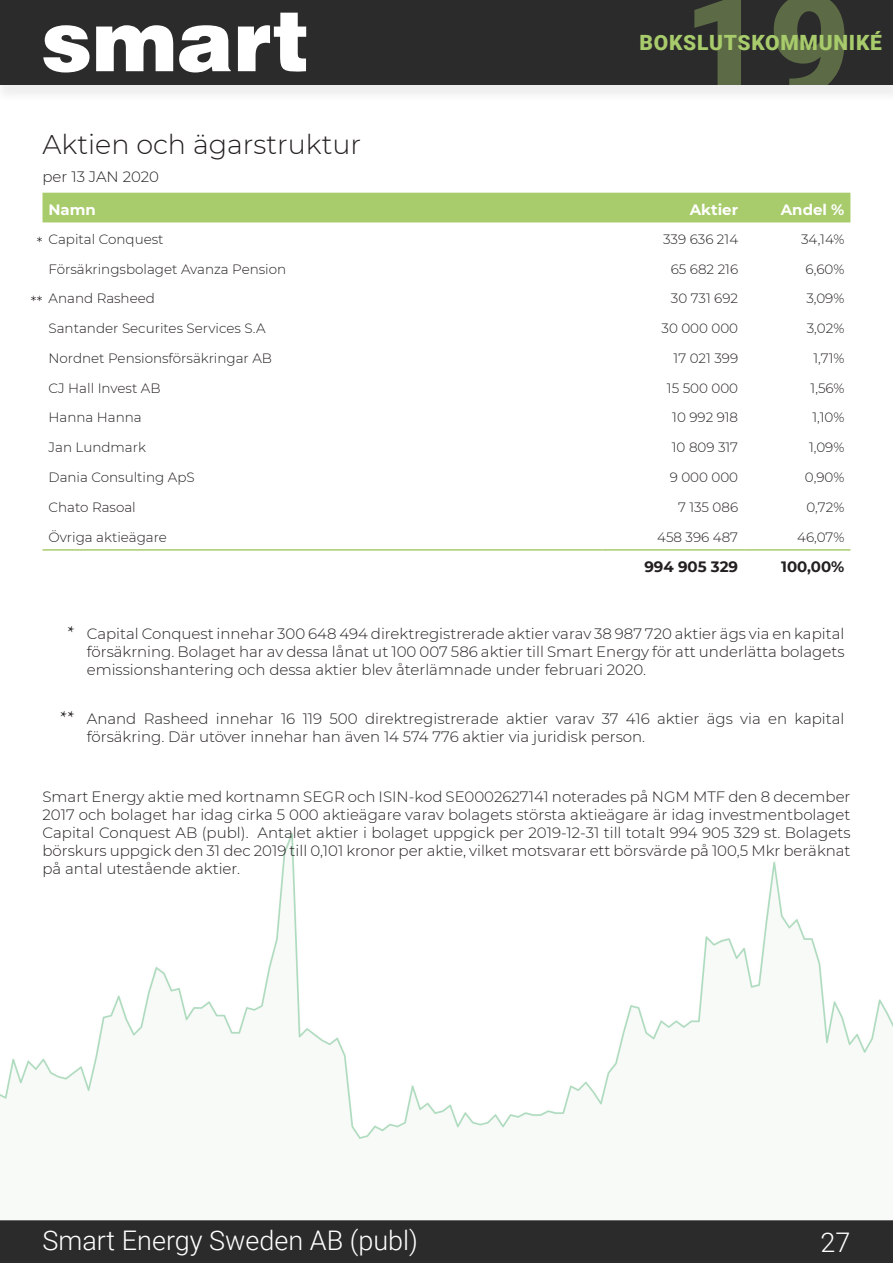
<style>
.page{position:relative;width:893px;height:1263px;background:#fff}
.page>*{position:absolute;margin:0;border:0;box-sizing:border-box;transform-origin:0 0}
.t1{font:300 27px "Roboto";color:#fff}
.t2{font:300 27px "Montserrat";color:#231f20}
.t3{font:900 21px "Roboto";letter-spacing:.035em;color:#a8cb6c}
.t4{font:18px "Minion Pro";color:#231f20}
.t5{font:300 15px/18px "Montserrat";color:#231f20;text-align:justify}
.t6{font:700 15px "Montserrat";color:#fff}
.t7{font:700 15px "Montserrat";color:#231f20}
.t8{font:300 13.5px "Montserrat";color:#231f20}
</style>
<div class="page">
<div style="left:0;top:1220px;width:893px;height:43px;background:#2b2b2b"></div>
<div style="left:0;top:0;width:893px;height:104px;background:#f5f5f5"></div>
<div style="left:0;top:0;width:893px;height:85px;background:#2b2b2b"></div>
<svg style="left:43px;top:25px;width:47px;height:47px"></svg>
<svg style="left:96px;top:25px;width:77px;height:46px"></svg>
<svg style="left:179px;top:25px;width:52px;height:47px"></svg>
<svg style="left:238px;top:13px;width:68px;height:59px"></svg>
<div style="left:43px;top:193px;width:807px;height:29px;background:#a8cb6c"></div>
<hr style="left:43px;top:549px;width:559px;height:2px;background:#a8cb6c">
<hr style="left:602px;top:549px;width:142px;height:2px;background:#a8cb6c">
<hr style="left:744px;top:549px;width:106px;height:2px;background:#a8cb6c">
<img style="left:0;top:833px;width:893px;height:306px">
<p class="t2" style="left:43px;top:126px;width:320px">Aktien och ägarstruktur</p>
<p class="t5" style="left:43px;top:167px;width:118px">per 13 JAN 2020</p>
<h2 class="t3" style="left:640px;top:28px;width:244px">BOKSLUTSKOMMUNIKÉ</h2>
<p class="t6" style="left:49px;top:199px;width:49px">Namn</p>
<p class="t6" style="left:690px;top:199px;width:50px">Aktier</p>
<p class="t6" style="left:781px;top:199px;width:65px">Andel %</p>
<p class="t8" style="left:49px;top:230px;width:117px">Capital Conquest</p>
<p class="t8" style="left:663px;top:230px;width:77px">339 636 214</p>
<p class="t8" style="left:801px;top:230px;width:45px">34,14%</p>
<p class="t8" style="left:49px;top:260px;width:239px">Försäkringsbolaget Avanza Pension</p>
<p class="t8" style="left:671px;top:260px;width:69px">65 682 216</p>
<p class="t8" style="left:806px;top:260px;width:40px">6,60%</p>
<p class="t8" style="left:49px;top:289px;width:108px">Anand Rasheed</p>
<p class="t8" style="left:671px;top:289px;width:69px">30 731 692</p>
<p class="t8" style="left:806px;top:289px;width:40px">3,09%</p>
<p class="t8" style="left:49px;top:319px;width:219px">Santander Securites Services S.A</p>
<p class="t8" style="left:661px;top:319px;width:78px">30 000 000</p>
<p class="t8" style="left:807px;top:319px;width:39px">3,02%</p>
<p class="t8" style="left:49px;top:349px;width:225px">Nordnet Pensionsförsäkringar AB</p>
<p class="t8" style="left:674px;top:349px;width:66px">17 021 399</p>
<p class="t8" style="left:813px;top:349px;width:33px">1,71%</p>
<p class="t8" style="left:49px;top:379px;width:114px">CJ Hall Invest AB</p>
<p class="t8" style="left:667px;top:379px;width:73px">15 500 000</p>
<p class="t8" style="left:811px;top:379px;width:35px">1,56%</p>
<p class="t8" style="left:49px;top:408px;width:95px">Hanna Hanna</p>
<p class="t8" style="left:672px;top:408px;width:67px">10 992 918</p>
<p class="t8" style="left:812px;top:408px;width:33px">1,10%</p>
<p class="t8" style="left:49px;top:438px;width:99px">Jan Lundmark</p>
<p class="t8" style="left:672px;top:438px;width:68px">10 809 317</p>
<p class="t8" style="left:809px;top:438px;width:37px">1,09%</p>
<p class="t8" style="left:49px;top:468px;width:148px">Dania Consulting ApS</p>
<p class="t8" style="left:670px;top:468px;width:70px">9 000 000</p>
<p class="t8" style="left:805px;top:468px;width:41px">0,90%</p>
<p class="t8" style="left:49px;top:498px;width:89px">Chato Rasoal</p>
<p class="t8" style="left:678px;top:498px;width:62px">7 135 086</p>
<p class="t8" style="left:806px;top:498px;width:39px">0,72%</p>
<p class="t8" style="left:49px;top:528px;width:120px">Övriga aktieägare</p>
<p class="t8" style="left:657px;top:528px;width:82px">458 396 487</p>
<p class="t8" style="left:797px;top:528px;width:49px">46,07%</p>
<p class="t7" style="left:644px;top:556px;width:95px">994 905 329</p>
<p class="t7" style="left:781px;top:556px;width:65px">100,00%</p>
<p class="t5" style="left:37px;top:233px;width:7px">*</p>
<p class="t5" style="left:31px;top:293px;width:13px">**</p>
<p class="t4" style="left:68px;top:621px;width:9px">*</p>
<p class="t5" style="left:87px;top:624px;width:759px">Capital Conquest innehar 300 648 494 direktregistrerade aktier varav 38 987 720 aktier ägs via en kapital försäkrning. Bolaget har av dessa lånat ut 100 007 586 aktier till Smart Energy för att underlätta bolagets emissionshantering och dessa aktier blev återlämnade under februari 2020.</p>
<p class="t4" style="left:60px;top:706px;width:16px">**</p>
<p class="t5" style="left:87px;top:709px;width:759px">Anand Rasheed innehar 16 119 500 direktregistrerade aktier varav 37 416 aktier ägs via en kapital försäkring. Där utöver innehar han även 14 574 776 aktier via juridisk person.</p>
<p class="t5" style="left:43px;top:787px;width:809px">Smart Energy aktie med kortnamn SEGR och ISIN-kod SE0002627141 noterades på NGM MTF den 8 december 2017 och bolaget har idag cirka 5 000 aktieägare varav bolagets största aktieägare är idag investmentbolaget Capital Conquest AB (publ). Antalet aktier i bolaget uppgick per 2019-12-31 till totalt 994 905 329 st. Bolagets börskurs uppgick den 31 dec 2019 till 0,101 kronor per aktie, vilket motsvarar ett börsvärde på 100,5 Mkr beräknat på antal utestående aktier.</p>
<h1 class="t1" style="left:43px;top:1221px;width:377px">Smart Energy Sweden AB (publ)</h1>
<h1 class="t1" style="left:820px;top:1223px;width:31px">27</h1>
</div>
